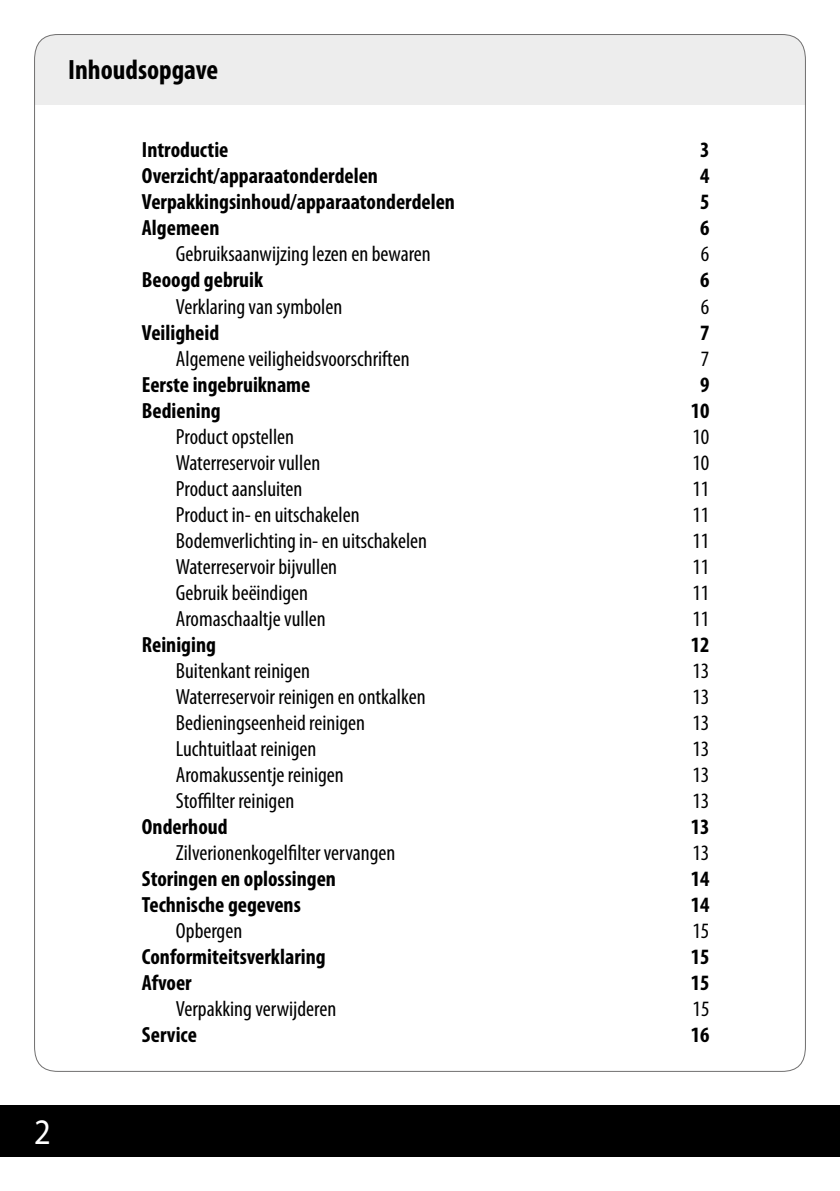
<style>
.page{position:relative;width:840px;height:1191px;background:#fff}
.page>*{position:absolute;margin:0;border:0;box-sizing:border-box;transform-origin:0 0}
.t1{font:36px "Myriad Pro";color:#fff;scale:.9 1}
.t2{font:700 condensed 28px "Myriad Pro";color:#000}
.t3{font:condensed 22px "Myriad Pro";color:#000}
.t4{font:700 condensed 22px "Myriad Pro";color:#000}
</style>
<div class="page">
<div style="left:35px;top:35px;width:770px;height:70px;background:#ededed"></div>
<div style="left:0;top:1106px;width:839px;height:51px;background:#000"></div>
<hr style="left:839px;top:1106px;width:1px;height:51px;background:#000">
<p class="t2" style="left:68px;top:53px;width:151px">Inhoudsopgave</p>
<p class="t4" style="left:142px;top:136px;width:88px">Introductie</p>
<p class="t4" style="left:699px;top:136px;width:11px">3</p>
<p class="t4" style="left:142px;top:162px;width:237px">Overzicht/apparaatonderdelen</p>
<p class="t4" style="left:699px;top:162px;width:11px">4</p>
<p class="t4" style="left:142px;top:188px;width:314px">Verpakkingsinhoud/apparaatonderdelen</p>
<p class="t4" style="left:699px;top:188px;width:11px">5</p>
<p class="t4" style="left:142px;top:214px;width:79px">Algemeen</p>
<p class="t4" style="left:699px;top:214px;width:11px">6</p>
<p class="t3" style="left:176px;top:241px;width:256px">Gebruiksaanwijzing lezen en bewaren</p>
<p class="t3" style="left:700px;top:241px;width:10px">6</p>
<p class="t4" style="left:142px;top:266px;width:123px">Beoogd gebruik</p>
<p class="t4" style="left:699px;top:266px;width:11px">6</p>
<p class="t3" style="left:176px;top:293px;width:168px">Verklaring van symbolen</p>
<p class="t3" style="left:700px;top:293px;width:10px">6</p>
<p class="t4" style="left:142px;top:318px;width:79px">Veiligheid</p>
<p class="t4" style="left:699px;top:318px;width:11px">7</p>
<p class="t3" style="left:176px;top:345px;width:235px">Algemene veiligheidsvoorschriften</p>
<p class="t3" style="left:700px;top:345px;width:10px">7</p>
<p class="t4" style="left:142px;top:370px;width:170px">Eerste ingebruikname</p>
<p class="t4" style="left:699px;top:370px;width:11px">9</p>
<p class="t4" style="left:142px;top:396px;width:80px">Bediening</p>
<p class="t4" style="left:690px;top:396px;width:20px">10</p>
<p class="t3" style="left:176px;top:423px;width:120px">Product opstellen</p>
<p class="t3" style="left:692px;top:423px;width:18px">10</p>
<p class="t3" style="left:176px;top:449px;width:146px">Waterreservoir vullen</p>
<p class="t3" style="left:692px;top:449px;width:18px">10</p>
<p class="t3" style="left:176px;top:475px;width:128px">Product aansluiten</p>
<p class="t3" style="left:692px;top:475px;width:18px">11</p>
<p class="t3" style="left:176px;top:501px;width:185px">Product in- en uitschakelen</p>
<p class="t3" style="left:692px;top:501px;width:18px">11</p>
<p class="t3" style="left:176px;top:527px;width:252px">Bodemverlichting in- en uitschakelen</p>
<p class="t3" style="left:692px;top:527px;width:18px">11</p>
<p class="t3" style="left:176px;top:553px;width:163px">Waterreservoir bijvullen</p>
<p class="t3" style="left:692px;top:553px;width:18px">11</p>
<p class="t3" style="left:176px;top:579px;width:134px">Gebruik beëindigen</p>
<p class="t3" style="left:692px;top:579px;width:18px">11</p>
<p class="t3" style="left:176px;top:605px;width:151px">Aromaschaaltje vullen</p>
<p class="t3" style="left:692px;top:605px;width:18px">11</p>
<p class="t4" style="left:142px;top:630px;width:76px">Reiniging</p>
<p class="t4" style="left:690px;top:630px;width:20px">12</p>
<p class="t3" style="left:176px;top:657px;width:135px">Buitenkant reinigen</p>
<p class="t3" style="left:692px;top:657px;width:18px">13</p>
<p class="t3" style="left:176px;top:683px;width:251px">Waterreservoir reinigen en ontkalken</p>
<p class="t3" style="left:692px;top:683px;width:18px">13</p>
<p class="t3" style="left:176px;top:709px;width:190px">Bedieningseenheid reinigen</p>
<p class="t3" style="left:692px;top:709px;width:18px">13</p>
<p class="t3" style="left:176px;top:735px;width:142px">Luchtuitlaat reinigen</p>
<p class="t3" style="left:692px;top:735px;width:18px">13</p>
<p class="t3" style="left:176px;top:761px;width:169px">Aromakussentje reinigen</p>
<p class="t3" style="left:692px;top:761px;width:18px">13</p>
<p class="t3" style="left:176px;top:787px;width:120px">Stoffilter reinigen</p>
<p class="t3" style="left:692px;top:787px;width:18px">13</p>
<p class="t4" style="left:142px;top:812px;width:87px">Onderhoud</p>
<p class="t4" style="left:690px;top:812px;width:20px">13</p>
<p class="t3" style="left:176px;top:839px;width:221px">Zilverionenkogelfilter vervangen</p>
<p class="t3" style="left:692px;top:839px;width:18px">13</p>
<p class="t4" style="left:142px;top:864px;width:195px">Storingen en oplossingen</p>
<p class="t4" style="left:690px;top:864px;width:20px">14</p>
<p class="t4" style="left:142px;top:890px;width:160px">Technische gegevens</p>
<p class="t4" style="left:690px;top:890px;width:20px">14</p>
<p class="t3" style="left:176px;top:917px;width:68px">Opbergen</p>
<p class="t3" style="left:692px;top:917px;width:18px">15</p>
<p class="t4" style="left:142px;top:942px;width:185px">Conformiteitsverklaring</p>
<p class="t4" style="left:690px;top:942px;width:20px">15</p>
<p class="t4" style="left:142px;top:968px;width:51px">Afvoer</p>
<p class="t4" style="left:690px;top:968px;width:20px">15</p>
<p class="t3" style="left:176px;top:995px;width:162px">Verpakking verwijderen</p>
<p class="t3" style="left:692px;top:995px;width:18px">15</p>
<p class="t4" style="left:142px;top:1020px;width:56px">Service</p>
<p class="t4" style="left:690px;top:1020px;width:20px">16</p>
<h1 class="t1" style="left:34px;top:1110px;width:20px">2</h1>
</div>
